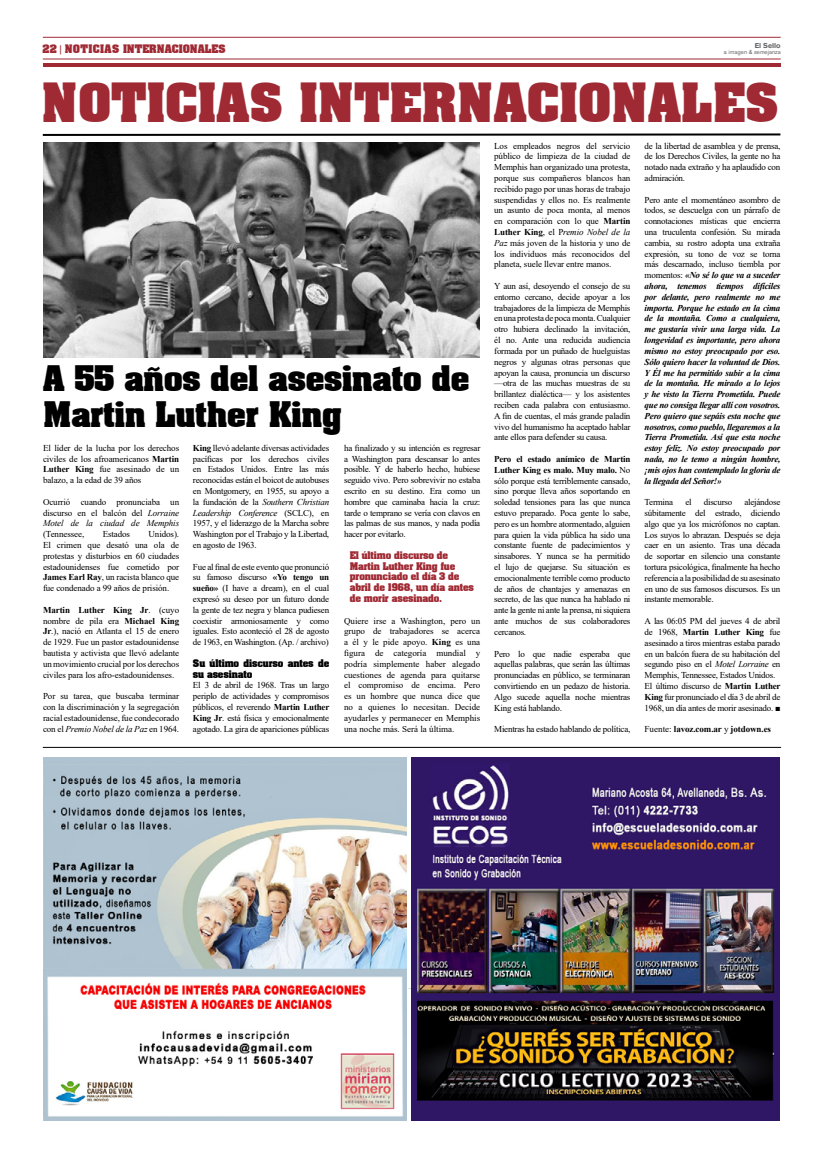
<style>
.page{position:relative;width:823px;height:1163px;background:#fff}
.page>*{position:absolute;margin:0;border:0;box-sizing:border-box;transform-origin:0 0}
.t1{font:700 46px "Aaron";letter-spacing:.01em;color:#a02a34}
.t2{font:700 30px/36px "Aaron";color:#000}
.t3{font:700 10px "Aaron";color:#a02a34}
.t4{font:9px/10.8px "Times New Roman";letter-spacing:-.025em;color:#000;text-align:justify}
.t5{font:italic 700 9px/10.8px "Times New Roman";letter-spacing:-.025em;color:#000;text-align:justify}
.t6{font:700 9px/10.8px "Aaron";letter-spacing:-.01em;color:#a02a34}
.t7{font:700 9px/10.8px "Aaron";letter-spacing:-.01em;color:#000}
.t8{font:700 9px "Times New Roman";letter-spacing:-.01em;color:#000}
.t9{font:700 7px "Akzidenz Grotesk BQ";color:#636466}
.t10{font:6px "Akzidenz Grotesk BQ Reg OK";color:#636466}
.s1{font-family:"Akzidenz Grotesk BQ Reg OK";font-weight:400}
.s2{font-weight:700}
.s3{font-style:italic}
.s4{font-weight:400;font-style:normal}
.s5{font-weight:400}
</style>
<div class="page">
<hr style="left:43px;top:59px;width:737px;height:1px;background:#a02a34">
<hr style="left:43px;top:63px;width:737px;height:4px;background:#a02a34">
<hr style="left:43px;top:37px;width:737px;height:1px;background:#a02a34">
<svg style="left:42px;top:133px;width:739px;height:3px;background:#555"></svg>
<hr style="left:43px;top:747px;width:737px;height:1px;background:#000">
<img style="left:43px;top:757px;width:363px;height:363px">
<img style="left:411px;top:757px;width:368px;height:363px">
<img style="left:43px;top:142px;width:436px;height:215px">
<p class="t3" style="left:43px;top:40px;width:185px">22 <span class="s1">|</span> NOTICIAS INTERNACIONALES</p>
<p class="t9" style="left:754px;top:41px;width:27px">El Sello</p>
<p class="t10" style="left:723px;top:48px;width:58px">a imagen &amp; semejanza</p>
<h1 class="t1" style="left:42px;top:63px;width:738px">NOTICIAS INTERNACIONALES</h1>
<h2 class="t2" style="left:43px;top:359px;width:427px">A 55 años del asesinato de<br>Martin Luther King</h2>
<p class="t4" style="left:43px;top:442px;width:138px">El líder de la lucha por los derechos civiles de los afroamericanos <span class="s2">Martin Luther King</span> fue asesinado de un balazo, a la edad de 39 años</p>
<p class="t4" style="left:43px;top:496px;width:138px">Ocurrió cuando pronunciaba un discurso en el balcón del <span class="s3">Lorraine Motel de la ciudad de Memphis</span></p>
<p class="t4" style="left:43px;top:528px;width:43px">(Tennessee,</p>
<p class="t4" style="left:103px;top:528px;width:29px">Estados</p>
<p class="t4" style="left:43px;top:528px;width:138px;text-indent:105px">Unidos).<br>El crimen que desató una ola de protestas y disturbios en 60 ciudades estadounidenses fue cometido por <span class="s2">James Earl Ray</span>, un racista blanco que fue condenado a 99 años de prisión.</p>
<p class="t4" style="left:43px;top:604px;width:138px"><span class="s2">Martin Luther King Jr</span>. (cuyo nombre de pila era <span class="s2">Michael King Jr</span>.), nació en Atlanta el 15 de enero de 1929. Fue un pastor estadounidense bautista y activista que llevó adelante un movimiento crucial por los derechos civiles para los afro-estadounidenses.</p>
<p class="t4" style="left:43px;top:690px;width:138px">Por su tarea, que buscaba terminar con la discriminación y la segregación racial estadounidense, fue condecorado con el <span class="s3">Premio Nobel de la Paz</span> en 1964.</p>
<p class="t4" style="left:193px;top:442px;width:138px"><span class="s2">King</span> llevó adelante diversas actividades pacíficas por los derechos civiles en Estados Unidos. Entre las más reconocidas están el boicot de autobuses en Montgomery, en 1955, su apoyo a la fundación de la <span class="s3">Southern Christian Leadership Conference</span> (SCLC), en 1957, y el liderazgo de la Marcha sobre Washington por el Trabajo y la Libertad, en agosto de 1963.</p>
<p class="t4" style="left:193px;top:561px;width:138px">Fue al final de este evento que pronunció su famoso discurso <span class="s2">«Yo tengo un sueño»</span> (I have a dream), en el cual expresó su deseo por un futuro donde la gente de tez negra y blanca pudiesen coexistir armoniosamente y como iguales. Esto aconteció el 28 de agosto de 1963, en Washington. (Ap. / archivo)</p>
<p class="t7" style="left:193px;top:657px;width:138px">Su último discurso antes de su asesinato</p>
<p class="t4" style="left:193px;top:679px;width:138px">El 3 de abril de 1968. Tras un largo periplo de actividades y compromisos públicos, el reverendo <span class="s2">Martin Luther King Jr</span>. está física y emocionalmente agotado. La gira de apariciones públicas</p>
<p class="t4" style="left:344px;top:442px;width:138px">ha finalizado y su intención es regresar a Washington para descansar lo antes posible. Y de haberlo hecho, hubiese seguido vivo. Pero sobrevivir no estaba escrito en su destino. Era como un hombre que caminaba hacia la cruz: tarde o temprano se vería con clavos en las palmas de sus manos, y nada podía hacer por evitarlo.</p>
<p class="t6" style="left:349px;top:549px;width:126px">El último discurso de<br>Martin Luther King fue pronunciado el día 3 de abril de 1968, un día antes de morir asesinado.</p>
<p class="t4" style="left:344px;top:615px;width:138px">Quiere irse a Washington, pero un grupo de trabajadores se acerca a él y le pide apoyo. <span class="s2">King</span> es una figura de categoría mundial y podría simplemente haber alegado cuestiones de agenda para quitarse el compromiso de encima. Pero es un hombre que nunca dice que no a quienes lo necesitan. Decide ayudarles y permanecer en Memphis una noche más. Será la última.</p>
<p class="t4" style="left:494px;top:140px;width:138px">Los empleados negros del servicio público de limpieza de la ciudad de Memphis han organizado una protesta, porque sus compañeros blancos han recibido pago por unas horas de trabajo suspendidas y ellos no. Es realmente un asunto de poca monta, al menos en comparación con lo que <span class="s2">Martin Luther King</span>, el P<span class="s3">remio Nobel de la Paz</span> más joven de la historia y uno de los individuos más reconocidos del planeta, suele llevar entre manos.</p>
<p class="t4" style="left:494px;top:280px;width:138px">Y aun así, desoyendo el consejo de su entorno cercano, decide apoyar a los trabajadores de la limpieza de Memphis en una protesta de poca monta. Cualquier otro hubiera declinado la invitación, él no. Ante una reducida audiencia formada por un puñado de huelguistas negros y algunas otras personas que apoyan la causa, pronuncia un discurso —otra de las muchas muestras de su brillantez dialéctica— y los asistentes reciben cada palabra con entusiasmo.<br>A fin de cuentas, el más grande paladín vivo del humanismo ha aceptado hablar ante ellos para defender su causa.</p>
<p class="t4" style="left:494px;top:453px;width:138px"><span class="s2">Pero el estado anímico de Martin Luther King es malo. Muy malo.</span> No sólo porque está terriblemente cansado, sino porque lleva años soportando en soledad tensiones para las que nunca estuvo preparado. Poca gente lo sabe, pero es un hombre atormentado, alguien para quien la vida pública ha sido una constante fuente de padecimientos y sinsabores. Y nunca se ha permitido el lujo de quejarse. Su situación es emocionalmente terrible como producto de años de chantajes y amenazas en secreto, de las que nunca ha hablado ni ante la gente ni ante la prensa, ni siquiera ante muchos de sus colaboradores cercanos.</p>
<p class="t4" style="left:494px;top:647px;width:138px">Pero lo que nadie esperaba que aquellas palabras, que serán las últimas pronunciadas en público, se terminaran convirtiendo en un pedazo de historia.<br>Algo sucede aquella noche mientras King está hablando.</p>
<p class="t4" style="left:494px;top:723px;width:138px">Mientras ha estado hablando de política,</p>
<p class="t4" style="left:644px;top:140px;width:137px">de la libertad de asamblea y de prensa, de los Derechos Civiles, la gente no ha notado nada extraño y ha aplaudido con admiración.</p>
<p class="t5" style="left:644px;top:194px;width:137px"><span class="s4">Pero ante el momentáneo asombro de todos, se descuelga con un párrafo de connotaciones místicas que encierra una truculenta confesión. Su mirada cambia, su rostro adopta una extraña expresión, su tono de voz se torna más descarnado, incluso tiembla por momentos:</span> «No sé lo que va a suceder ahora, tenemos tiempos difíciles por delante, pero realmente no me importa. Porque he estado en la cima de la montaña. Como a cualquiera, me gustaría vivir una larga vida. La longevidad es importante, pero ahora mismo no estoy preocupado por eso.<br>Sólo quiero hacer la voluntad de Dios.<br>Y Él me ha permitido subir a la cima de la montaña. He mirado a lo lejos y he visto la Tierra Prometida. Puede que no consiga llegar allí con vosotros.<br>Pero quiero que sepáis esta noche que nosotros, como pueblo, llegaremos a la Tierra Prometida. Así que esta noche estoy feliz. No estoy preocupado por nada, no le temo a ningún hombre, ¡mis ojos han contemplado la gloria de la llegada del Señor!»</p>
<p class="t4" style="left:644px;top:496px;width:30px">Termina</p>
<p class="t4" style="left:685px;top:496px;width:8px">el</p>
<p class="t4" style="left:703px;top:496px;width:30px">discurso</p>
<p class="t4" style="left:644px;top:496px;width:137px;text-indent:100px">alejándose súbitamente del estrado, diciendo algo que ya los micrófonos no captan.<br>Los suyos lo abrazan. Después se deja caer en un asiento. Tras una década de soportar en silencio una constante tortura psicológica, finalmente ha hecho referencia a la posibilidad de su asesinato en uno de sus famosos discursos. Es un instante memorable.</p>
<p class="t4" style="left:644px;top:615px;width:137px;text-align:left">A las 06:05 PM del jueves 4 de abril de 1968, <span class="s2">Martin Luther King</span> fue asesinado a tiros mientras estaba parado en un balcón fuera de su habitación del segundo piso en el <span class="s3">Motel Lorraine</span> en Memphis, Tennessee, Estados Unidos.<br>El último discurso de <span class="s2">Martin Luther King</span> fur pronunciado el día 3 de abril de 1968, un día antes de morir asesinado. ■</p>
<p class="t8" style="left:644px;top:722px;width:128px"><span class="s5">Fuente:</span> lavoz.com.ar <span class="s5">y</span> jotdown.es</p>
</div>
